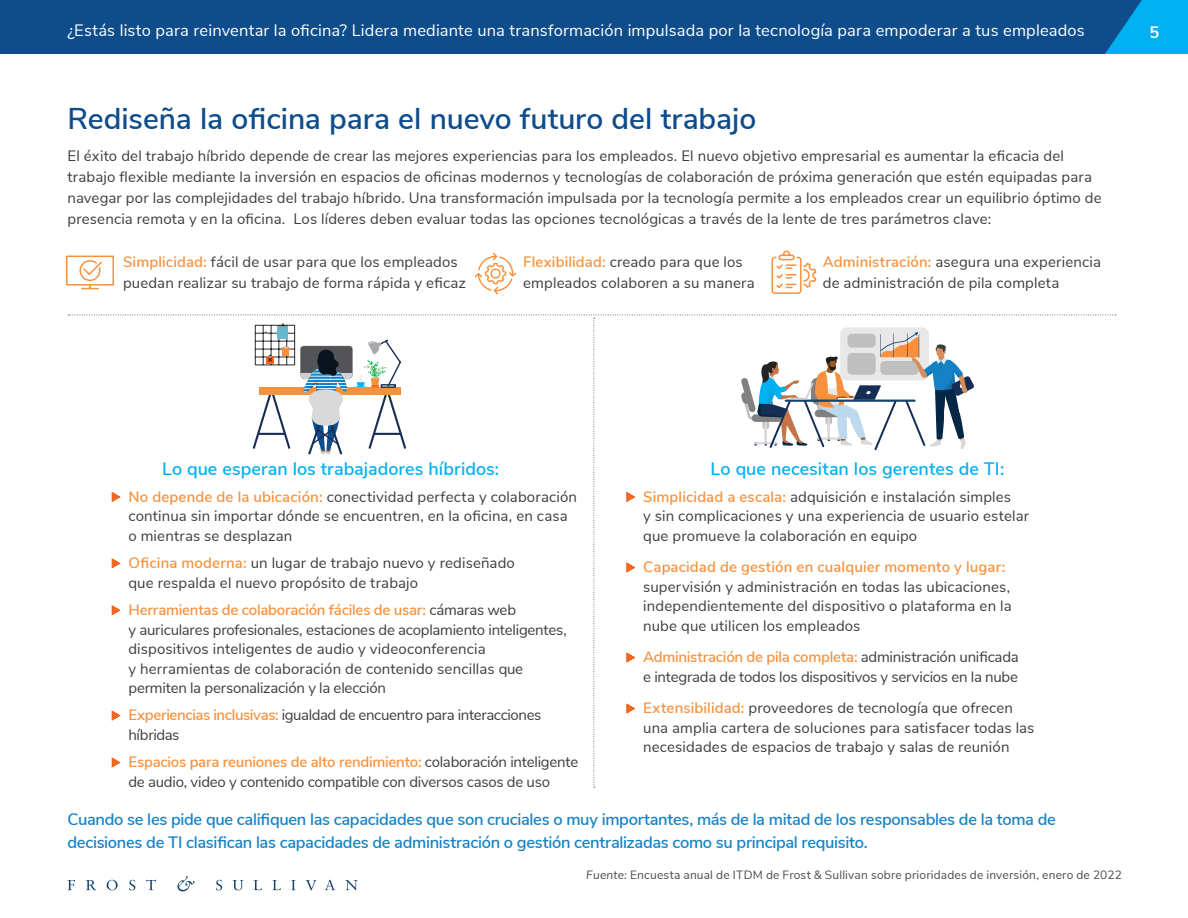
<style>
.page{position:relative;width:1188px;height:918px;background:#fff}
.page>*{position:absolute;margin:0;border:0;box-sizing:border-box;transform-origin:0 0}
.BR__1st_Lvl_Header{font:600 30px "Nunito Sans";color:#0e4c8b}
.BR__Figure_Title{font:600 18px "Nunito Sans";color:#00b0f0}
.BR__Body_Text{font:600 16.5px/22.5px "Nunito Sans";letter-spacing:-.02em;color:#1582c5}
.t1{font:16.5px "Nunito Sans";letter-spacing:.01em;color:#fff}
.t2{font:700 16.5px "Nunito Sans";color:#fff}
.BR__Body_Text-2{font:15px/19.5px "Nunito Sans";letter-spacing:.01em;color:#3e3e3f}
.BR__Body_Text-3{font:15px/19.5px "Nunito Sans";letter-spacing:-.015em;color:#3e3e3f}
.BR__Body_Text-4{font:15px/19.5px "Nunito Sans";letter-spacing:-.025em;color:#3e3e3f}
.BR__Source{font:12px "Nunito Sans";letter-spacing:.015em;color:#4b4c4d}
.s1{font-weight:600;color:#f7913d}
.s2{font-style:italic}
</style>
<div class="page">
<div style="left:0;top:0;width:1105px;height:54px;background:#0e4c8b"></div>
<svg style="left:1105px;top:0;width:83px;height:54px;background:#0399d9"></svg>
<svg style="left:68px;top:880px;width:7px;height:10px"></svg>
<svg style="left:86px;top:880px;width:10px;height:10px"></svg>
<svg style="left:107px;top:880px;width:11px;height:10px"></svg>
<svg style="left:129px;top:880px;width:6px;height:10px"></svg>
<svg style="left:146px;top:880px;width:10px;height:10px"></svg>
<svg style="left:216px;top:880px;width:6px;height:10px"></svg>
<svg style="left:233px;top:880px;width:10px;height:10px"></svg>
<svg style="left:254px;top:880px;width:8px;height:10px"></svg>
<svg style="left:273px;top:880px;width:8px;height:10px"></svg>
<svg style="left:291px;top:880px;width:5px;height:10px"></svg>
<svg style="left:306px;top:880px;width:10px;height:10px"></svg>
<svg style="left:325px;top:880px;width:10px;height:10px"></svg>
<svg style="left:345px;top:880px;width:13px;height:10px"></svg>
<svg style="left:177px;top:876px;width:17px;height:15px"></svg>
<svg style="left:68px;top:314px;width:1048px;height:474px"></svg>
<svg style="left:66px;top:255px;width:48px;height:35px"></svg>
<svg style="left:475px;top:253px;width:41px;height:41px"></svg>
<svg style="left:771px;top:250px;width:46px;height:44px"></svg>
<p class="t1" style="left:68px;top:18px;width:1019px">¿Estás listo para reinventar la oficina? Lidera mediante una transformación impulsada por la tecnología para empoderar a tus empleados</p>
<p class="t2" style="left:1150px;top:20px;width:11px">5</p>
<h1 class="BR__1st_Lvl_Header" style="left:68px;top:97px;width:690px">Rediseña la oficina para el nuevo futuro del trabajo</h1>
<p class="BR__Body_Text-2" style="left:68px;top:145px;width:1036px;line-height:21px">El éxito del trabajo híbrido depende de crear las mejores experiencias para los empleados. El nuevo objetivo empresarial es aumentar la eficacia del trabajo flexible mediante la inversión en espacios de oficinas modernos y tecnologías de colaboración de próxima generación que estén equipadas para navegar por las complejidades del trabajo híbrido. Una transformación impulsada por la tecnología permite a los empleados crear un equilibrio óptimo de presencia remota y en la oficina. Los líderes deben evaluar todas las opciones tecnológicas a través de la lente de tres parámetros clave:</p>
<p class="BR__Body_Text-2" style="left:123px;top:250px;width:345px;line-height:21px"><span class="s1">Simplicidad:</span> fácil de usar para que los empleados puedan realizar su trabajo de forma rápida y eficaz</p>
<p class="BR__Body_Text-2" style="left:523px;top:250px;width:233px;line-height:21px"><span class="s1">Flexibilidad:</span> creado para que los empleados colaboren a su manera</p>
<p class="BR__Body_Text-2" style="left:823px;top:250px;width:280px;line-height:21px"><span class="s1">Administración:</span> asegura una experiencia de administración de pila completa</p>
<p class="BR__Figure_Title" style="left:162px;top:456px;width:339px">Lo que esperan los trabajadores híbridos:</p>
<p class="BR__Figure_Title" style="left:711px;top:455px;width:295px">Lo que necesitan los gerentes de TI:</p>
<p class="BR__Body_Text-2" style="left:128px;top:486px;width:450px"><span class="s1">No depende de la ubicación:</span> conectividad perfecta y colaboración continua sin importar dónde se encuentren, en la oficina, en casa o mientras se desplazan</p>
<p class="BR__Body_Text-2" style="left:643px;top:486px;width:387px"><span class="s1">Simplicidad a escala:</span> adquisición e instalación simples<br>y sin complicaciones y una experiencia de usuario estelar que promueve la colaboración en equipo</p>
<p class="BR__Body_Text-2" style="left:128px;top:552px;width:388px"><span class="s1">Oficina moderna:</span> un lugar de trabajo nuevo y rediseñado que respalda el nuevo propósito de trabajo</p>
<p class="BR__Body_Text-2" style="left:643px;top:556px;width:370px"><span class="s1">Capacidad de gestión en cualquier momento y lugar: </span>supervisión y administración en todas las ubicaciones, independientemente del dispositivo o plataforma en la nube que utilicen los empleados</p>
<p class="BR__Body_Text-2" style="left:128px;top:599px;width:440px"><span class="s1">Herramientas de colaboración fáciles de usar:</span> cámaras web<br>y auriculares profesionales, estaciones de acoplamiento inteligentes, dispositivos inteligentes de audio y videoconferencia<br>y herramientas de colaboración de contenido sencillas que permiten la personalización y la elección</p>
<p class="BR__Body_Text-3" style="left:643px;top:646px;width:377px"><span class="s1">Administración de pila completa:</span> administración unificada e integrada de todos los dispositivos y servicios en la nube</p>
<p class="BR__Body_Text-4" style="left:128px;top:705px;width:415px"><span class="s1">Experiencias inclusivas:</span> igualdad de encuentro para interacciones híbridas</p>
<p class="BR__Body_Text-3" style="left:128px;top:751px;width:451px"><span class="s1">Espacios para reuniones de alto rendimiento:</span> colaboración inteligente de audio, video y contenido compatible con diversos casos de uso</p>
<p class="BR__Body_Text-2" style="left:643px;top:697px;width:393px"><span class="s1">Extensibilidad:</span> proveedores de tecnología que ofrecen una amplia cartera de soluciones para satisfacer todas las necesidades de espacios de trabajo y salas de reunión</p>
<p class="BR__Body_Text" style="left:68px;top:807px;width:990px">Cuando se les pide que califiquen las capacidades que son cruciales o muy importantes, más de la mitad de los responsables de la toma de decisiones de TI clasifican las capacidades de administración o gestión centralizadas como su principal requisito.</p>
<p class="BR__Source" style="left:586px;top:866px;width:537px"><span class="s2">Fuente:</span> Encuesta anual de ITDM de Frost &amp; Sullivan sobre prioridades de inversión, enero de 2022</p>
</div>
